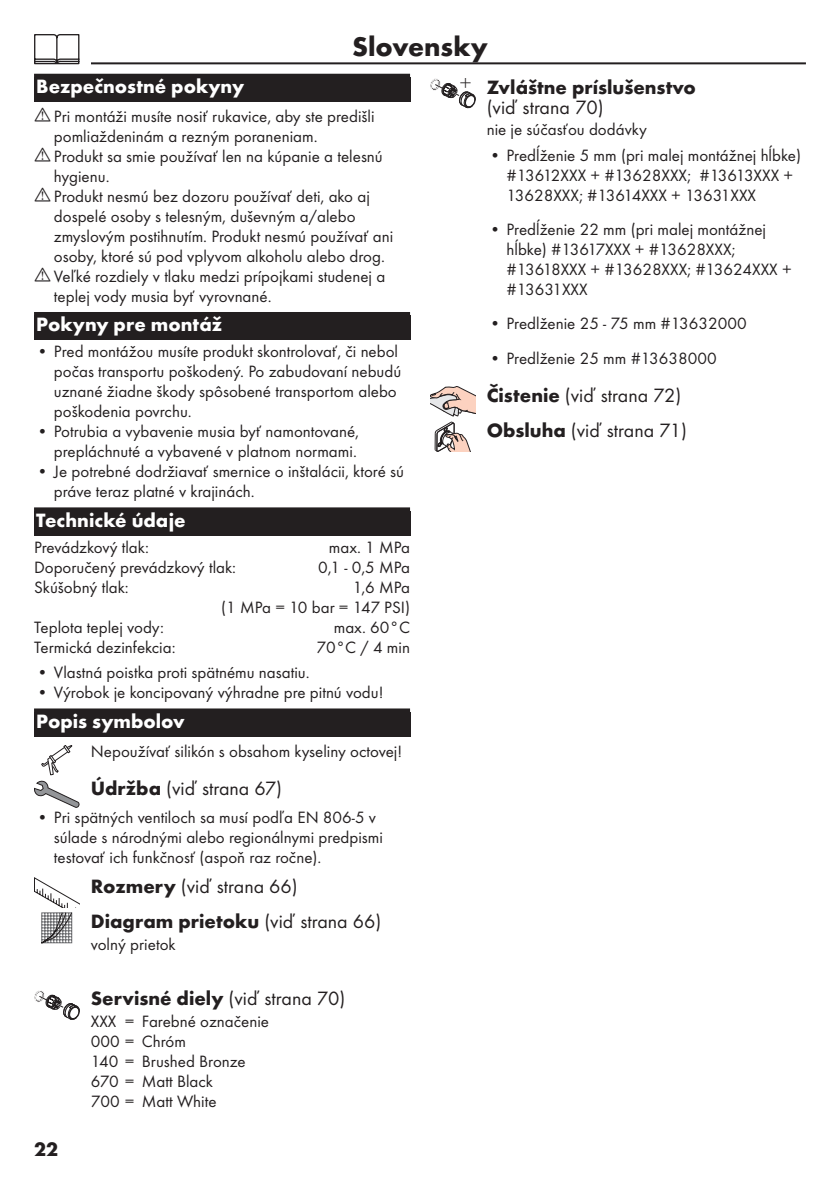
<style>
.page{position:relative;width:840px;height:1191px;background:#fff}
.page>*{position:absolute;margin:0;border:0;box-sizing:border-box;transform-origin:0 0}
.Sprache_Rahmenwechsel_SK{font:700 28px "Futura TOT";color:#231f20}
.t1{font:300 21.2px "Futura TOT";color:#231f20}
.Ueberschrift_o_Absatz_Grafik_SK{font:700 20px/20px "Futura TOT";color:#231f20}
.Ueberschrift_SK{font:700 20px "Futura TOT";color:#fff}
.Ueberschrift_Grafik_SK{font:20px "Futura TOT Boo";color:#231f20}
.Ueberschrift_Grafik__folgeText_SK{font:20px "Futura TOT Boo";color:#231f20}
.Ueberschrift___SK{font:700 20px "Futura TOT";color:#fff}
.Farbe_SK{font:17px/20px "Futura TOT Boo";color:#231f20}
.Techn__Daten_SK{font:17px/20px "Futura TOT Boo";color:#231f20;text-align:right}
.Normaltext_Grafik_SK{font:17px "Futura TOT Boo";color:#231f20}
.Normaltext_nach_Grafik_SK{font:17px "Futura TOT Boo";color:#231f20}
.s1{font-family:"Futura TOT";font-weight:700}
.s2{font-family:"Futura TOT Boo";font-weight:400}
</style>
<div class="page">
<hr style="left:34px;top:62px;width:771px;height:2px;background:#231f20">
<div style="left:23px;top:34px;width:68px;height:34px;background:#fff"></div>
<svg style="left:34px;top:34px;width:45px;height:30px"></svg>
<div style="left:34px;top:74px;width:376px;height:28px;background:#231f20"></div>
<div style="left:34px;top:312px;width:376px;height:28px;background:#231f20"></div>
<div style="left:34px;top:507px;width:376px;height:28px;background:#231f20"></div>
<div style="left:34px;top:708px;width:376px;height:28px;background:#231f20"></div>
<svg style="left:34px;top:745px;width:45px;height:63px"></svg>
<svg style="left:34px;top:877px;width:45px;height:66px"></svg>
<svg style="left:34px;top:991px;width:45px;height:29px"></svg>
<svg style="left:430px;top:78px;width:45px;height:30px"></svg>
<svg style="left:430px;top:386px;width:45px;height:30px"></svg>
<svg style="left:434px;top:422px;width:36px;height:30px"></svg>
<p class="Sprache_Rahmenwechsel_SK" style="left:352px;top:29px;width:137px">Slovensky</p>
<p class="Ueberschrift___SK" style="left:36px;top:74px;width:209px">Bezpečnostné pokyny</p>
<p class="Farbe_SK" style="left:54px;top:106px;width:322px">Pri montáži musíte nosiť rukavice, aby ste predišli pomliaždeninám a rezným poraneniam.</p>
<p class="Farbe_SK" style="left:54px;top:146px;width:330px">Produkt sa smie používať len na kúpanie a telesnú hygienu.</p>
<p class="Farbe_SK" style="left:54px;top:186px;width:341px">Produkt nesmú bez dozoru používať deti, ako aj dospelé osoby s telesným, duševným a/alebo zmyslovým postihnutím. Produkt nesmú používať ani osoby, ktoré sú pod vplyvom alkoholu alebo drog.</p>
<p class="Farbe_SK" style="left:54px;top:266px;width:332px">Veľké rozdiely v tlaku medzi prípojkami studenej a teplej vody musia byť vyrovnané.</p>
<p class="Ueberschrift_SK" style="left:36px;top:312px;width:187px">Pokyny pre montáž</p>
<p class="Farbe_SK" style="left:54px;top:341px;width:349px;text-indent:-17px">• Pred montážou musíte produkt skontrolovať, či nebol počas transportu poškodený. Po zabudovaní nebudú uznané žiadne škody spôsobené transportom alebo poškodenia povrchu.</p>
<p class="Farbe_SK" style="left:37px;top:421px;width:323px;text-align:right">• Potrubia a vybavenie musia byť namontované, prepláchnuté a vybavené v platnom normami.</p>
<p class="Farbe_SK" style="left:54px;top:461px;width:351px;text-indent:-17px">• Je potrebné dodržiavať smernice o inštalácii, ktoré sú práve teraz platné v krajinách.</p>
<p class="Ueberschrift_SK" style="left:36px;top:508px;width:151px">Technické údaje</p>
<p class="Techn__Daten_SK" style="left:34px;top:537px;width:116px">Prevádzkový tlak:</p>
<p class="Techn__Daten_SK" style="left:329px;top:537px;width:83px">max. 1 MPa</p>
<p class="Techn__Daten_SK" style="left:34px;top:557px;width:203px">Doporučený prevádzkový tlak:</p>
<p class="Techn__Daten_SK" style="left:318px;top:557px;width:93px">0,1 - 0,5 MPa</p>
<p class="Techn__Daten_SK" style="left:34px;top:577px;width:96px">Skúšobný tlak:</p>
<p class="Techn__Daten_SK" style="left:221px;top:577px;width:190px">1,6 MPa<br>(1 MPa = 10 bar = 147 PSI)</p>
<p class="Techn__Daten_SK" style="left:34px;top:617px;width:131px">Teplota teplej vody:</p>
<p class="Techn__Daten_SK" style="left:333px;top:617px;width:78px">max. 60°C</p>
<p class="Techn__Daten_SK" style="left:34px;top:637px;width:143px">Termická dezinfekcia:</p>
<p class="Techn__Daten_SK" style="left:316px;top:637px;width:95px">70°C / 4 min</p>
<p class="Farbe_SK" style="left:37px;top:662px;width:274px">• Vlastná poistka proti spätnému nasatiu.</p>
<p class="Farbe_SK" style="left:37px;top:682px;width:348px">• Výrobok je koncipovaný výhradne pre pitnú vodu!</p>
<p class="Ueberschrift_SK" style="left:36px;top:709px;width:150px">Popis symbolov</p>
<p class="Normaltext_Grafik_SK" style="left:91px;top:740px;width:313px">Nepoužívať silikón s obsahom kyseliny octovej!</p>
<p class="Ueberschrift_Grafik__folgeText_SK" style="left:91px;top:776px;width:193px"><span class="s1">Údržba</span> (viď strana 67)</p>
<p class="Farbe_SK" style="left:54px;top:807px;width:330px;text-indent:-17px">• Pri spätných ventiloch sa musí podľa EN 806-5 v súlade s národnými alebo regionálnymi predpismi testovať ich funkčnosť (aspoň raz ročne).</p>
<p class="Ueberschrift_Grafik_SK" style="left:91px;top:874px;width:208px"><span class="s1">Rozmery</span> (viď strana 66)</p>
<p class="Ueberschrift_o_Absatz_Grafik_SK" style="left:91px;top:911px;width:292px">Diagram prietoku <span class="s2">(viď strana 66)</span></p>
<p class="Normaltext_nach_Grafik_SK" style="left:91px;top:934px;width:86px">volný prietok</p>
<p class="Ueberschrift_o_Absatz_Grafik_SK" style="left:91px;top:988px;width:256px">Servisné diely <span class="s2">(viď strana 70)</span></p>
<p class="Farbe_SK" style="left:91px;top:1011px;width:180px">XXX = Farebné označenie<br>000 = Chróm<br>140 = Brushed Bronze<br>670 = Matt Black<br>700 = Matt White</p>
<p class="Ueberschrift_o_Absatz_Grafik_SK" style="left:34px;top:1138px;width:25px">22</p>
<p class="t1" style="left:459px;top:71px;width:13px">+</p>
<p class="Ueberschrift_o_Absatz_Grafik_SK" style="left:486px;top:76px;width:211px">Zvláštne príslušenstvo <span class="s2">(viď strana 70)</span></p>
<p class="Normaltext_nach_Grafik_SK" style="left:486px;top:119px;width:162px">nie je súčasťou dodávky</p>
<p class="Farbe_SK" style="left:506px;top:145px;width:296px;text-indent:-17px">• Predĺženie 5 mm (pri malej montážnej hĺbke) #13612XXX + #13628XXX; #13613XXX +<br>13628XXX; #13614XXX + 13631XXX</p>
<p class="Farbe_SK" style="left:506px;top:219px;width:286px;text-indent:-17px">• Predĺženie 22 mm (pri malej montážnej hĺbke) #13617XXX + #13628XXX; #13618XXX + #13628XXX; #13624XXX + #13631XXX</p>
<p class="Farbe_SK" style="left:489px;top:313px;width:258px">• Predlženie 25 - 75 mm #13632000</p>
<p class="Farbe_SK" style="left:489px;top:348px;width:228px">• Predlženie 25 mm #13638000</p>
<p class="Ueberschrift_Grafik_SK" style="left:486px;top:383px;width:196px"><span class="s1">Čistenie</span> (viď strana 72)</p>
<p class="Ueberschrift_Grafik__folgeText_SK" style="left:486px;top:418px;width:202px"><span class="s1">Obsluha</span> (viď strana 71)</p>
</div>
